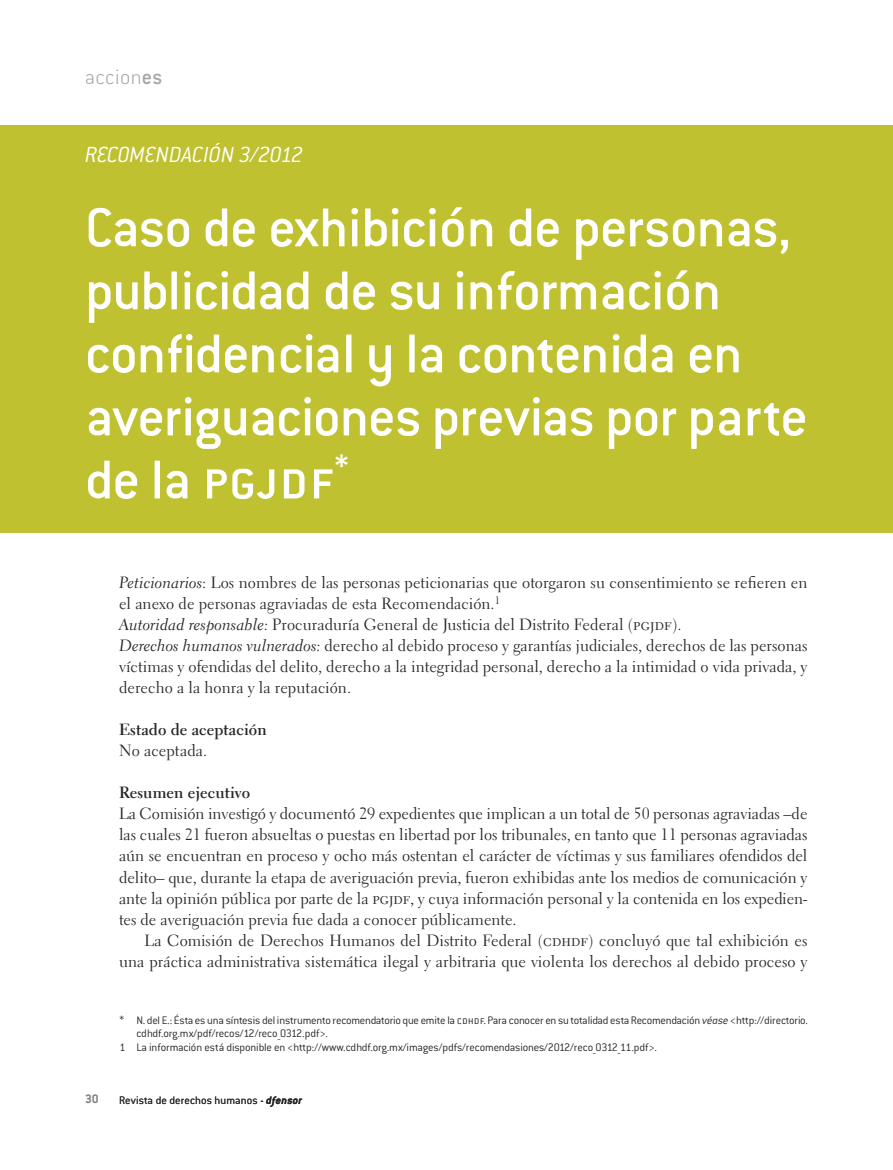
<style>
.page{position:relative;width:893px;height:1170px;background:#fff}
.page>*{position:absolute;margin:0;border:0;box-sizing:border-box;transform-origin:0 0}
.t1{font:500 60px/63px "Conduit ITC Std";letter-spacing:-.01em;color:#fff}
.t2{font:italic 300 24px "Conduit ITC Std";letter-spacing:-.005em;color:#fff}
.t3{font:200 22.5px "Conduit ITC Std";color:#a3a7a9}
.t4{font:16.2px/21px "Electra LT Std";letter-spacing:.005em;color:#272727}
.t5{font:700 16.2px "Electra LT Std";letter-spacing:.005em;color:#272727}
.t6{font:700 13.5px "Conduit ITC Std";color:#7d7f7f}
.t7{font:300 12px "Conduit ITC Std";letter-spacing:-.02em;color:#272727}
.s1{font-weight:500}
.s2{font-family:"Electra LT Std Cursive"}
.s3{font-style:italic}
.s4{font-weight:700;font-style:italic}
</style>
<div class="page">
<div style="left:0;top:125px;width:893px;height:407px;background:#bfc131"></div>
<h3 class="t3" style="left:85px;top:63px;width:79px">accion<span class="s1">es</span></h3>
<h2 class="t2" style="left:85px;top:140px;width:220px">RECOMENDACIÓN 3/2012</h2>
<h1 class="t1" style="left:85px;top:194px;width:724px">Caso de exhibición de personas, publicidad de su información confidencial y la contenida en averiguaciones previas por parte de la pgjdf<sup>*</sup></h1>
<p class="t4" style="left:119px;top:572px;width:690px"><span class="s2">Peticionarios</span>: Los nombres de las personas peticionarias que otorgaron su consentimiento se refieren en el anexo de personas agraviadas de esta Recomendación.<sup>1<br></sup><span class="s2">Autoridad responsable:</span> Procuraduría General de Justicia del Distrito Federal (pgjdf).<br><span class="s2">Derechos humanos vulnerados:</span> derecho al debido proceso y garantías judiciales, derechos de las personas víctimas y ofendidas del delito, derecho a la integridad personal, derecho a la intimidad o vida privada, y derecho a la honra y la reputación.</p>
<p class="t5" style="left:119px;top:719px;width:149px">Estado de aceptación</p>
<p class="t4" style="left:119px;top:740px;width:90px">No aceptada.</p>
<p class="t5" style="left:119px;top:782px;width:133px">Resumen ejecutivo</p>
<p class="t4" style="left:119px;top:803px;width:690px;text-align:justify">La Comisión investigó y documentó 29 expedientes que implican a un total de 50 personas agraviadas –de las cuales 21 fueron absueltas o puestas en libertad por los tribunales, en tanto que 11 personas agraviadas aún se encuentran en proceso y ocho más ostentan el carácter de víctimas y sus familiares ofendidos del delito– que, durante la etapa de averiguación previa, fueron exhibidas ante los medios de comunicación y ante la opinión pública por parte de la pgjdf, y cuya información personal y la contenida en los expedien&shy;tes de averiguación previa fue dada a conocer públicamente.</p>
<p class="t4" style="left:119px;top:929px;width:690px;text-align:right">La Comisión de Derechos Humanos del Distrito Federal (cdhdf) concluyó que tal exhibición es una práctica administrativa sistemática ilegal y arbitraria que violenta los derechos al debido proceso y</p>
<p class="t7" style="left:119px;top:1012px;width:690px">* N. del E.: Ésta es una síntesis del instrumento recomendatorio que emite la cdhdf. Para conocer en su totalidad esta Recomendación <span class="s3">véase</span> &lt;http://directorio.</p>
<p class="t7" style="left:136px;top:1026px;width:193px">cdhdf.org.mx/pdf/recos/12/reco_0312.pdf&gt;.</p>
<p class="t7" style="left:119px;top:1039px;width:539px">1 La información está disponible en &lt;http://www.cdhdf.org.mx/images/pdfs/recomendasiones/2012/reco_0312_11.pdf&gt;.</p>
<p class="t6" style="left:85px;top:1090px;width:15px">30</p>
<p class="t7" style="left:119px;top:1092px;width:185px">Revista de derechos humanos <span class="s1">-</span> <span class="s4">dfensor</span></p>
</div>
